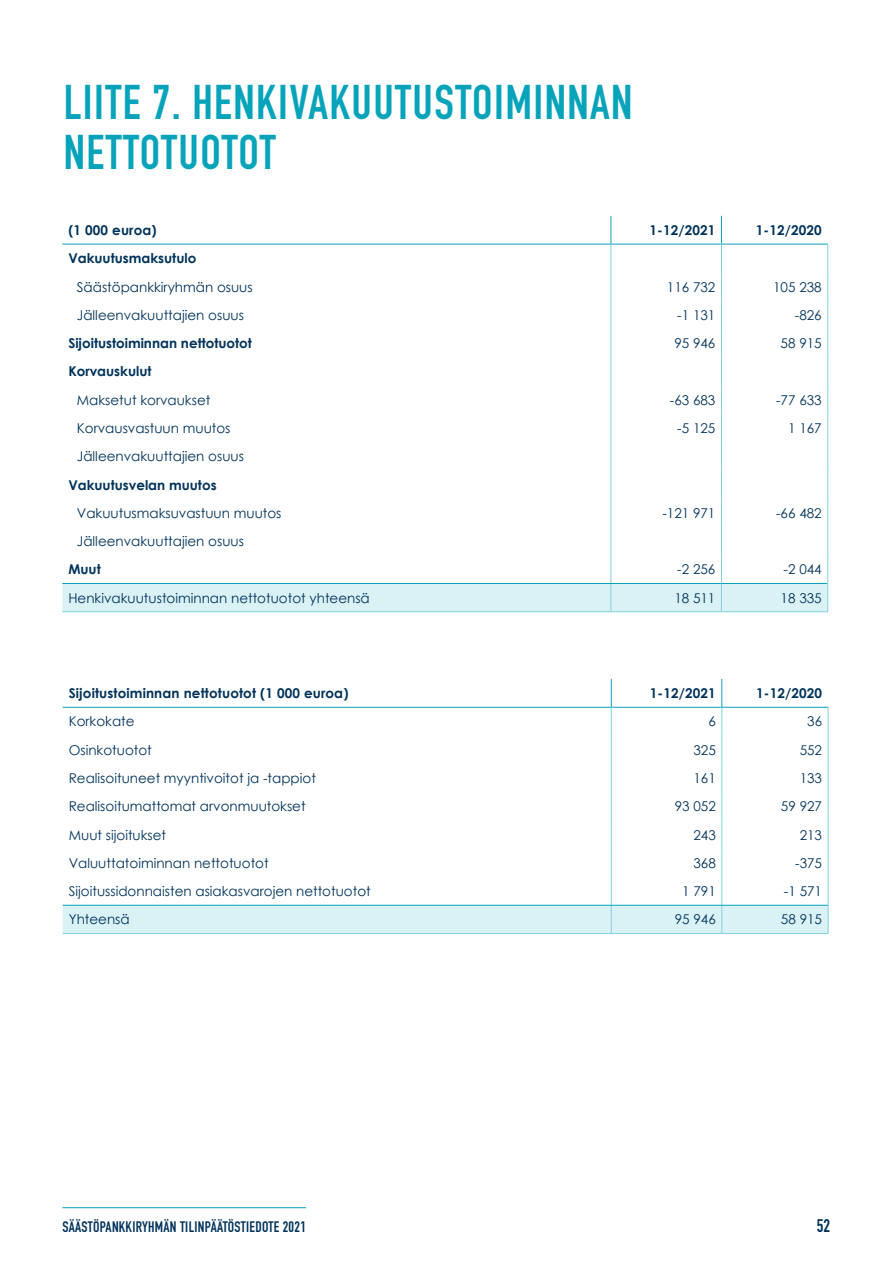
<style>
.page{position:relative;width:893px;height:1263px;background:#fff}
.page>*{position:absolute;margin:0;border:0;box-sizing:border-box;transform-origin:0 0}
.t1{font:700 48px/49.5px "DIN Condensed";letter-spacing:.03em;color:#06a3bb}
.t2{font:700 18px "DIN Condensed";color:#00335b}
.t3{font:700 15px "DIN Condensed";letter-spacing:.02em;color:#00335b}
.t4{font:13.5px "Century Gothic";color:#00335b}
.t5{font:700 13.5px "Century Gothic";color:#00335b}
</style>
<div class="page">
<hr style="left:62px;top:1207px;width:244px;height:1px;background:#06a3bb">
<svg style="left:62px;top:216px;width:766px;height:395px"></svg>
<hr style="left:62px;top:611px;width:549px;height:1px;background:#83d1dd">
<hr style="left:611px;top:611px;width:110px;height:1px;background:#83d1dd">
<hr style="left:721px;top:611px;width:107px;height:1px;background:#83d1dd">
<svg style="left:63px;top:679px;width:766px;height:254px"></svg>
<hr style="left:63px;top:933px;width:548px;height:1px;background:#83d1dd">
<hr style="left:611px;top:933px;width:111px;height:1px;background:#83d1dd">
<hr style="left:722px;top:933px;width:106px;height:1px;background:#83d1dd">
<h1 class="t1" style="left:64px;top:77px;width:570px">LIITE 7. HENKIVAKUUTUSTOIMINNAN<br>NETTOTUOTOT</h1>
<p class="t5" style="left:68px;top:220px;width:90px">(1 000 euroa)</p>
<p class="t5" style="left:650px;top:220px;width:67px">1-12/2021</p>
<p class="t5" style="left:756px;top:220px;width:67px">1-12/2020</p>
<p class="t5" style="left:68px;top:248px;width:129px">Vakuutusmaksutulo</p>
<p class="t4" style="left:77px;top:277px;width:177px">Säästöpankkiryhmän osuus</p>
<p class="t4" style="left:667px;top:277px;width:50px">116 732</p>
<p class="t4" style="left:773px;top:277px;width:50px">105 238</p>
<p class="t4" style="left:77px;top:306px;width:169px">Jälleenvakuuttajien osuus</p>
<p class="t4" style="left:677px;top:306px;width:40px">-1 131</p>
<p class="t4" style="left:795px;top:306px;width:28px">-826</p>
<p class="t5" style="left:68px;top:333px;width:185px">Sijoitustoiminnan nettotuotot</p>
<p class="t4" style="left:674px;top:334px;width:43px">95 946</p>
<p class="t4" style="left:781px;top:334px;width:43px">58 915</p>
<p class="t5" style="left:68px;top:361px;width:85px">Korvauskulut</p>
<p class="t4" style="left:77px;top:390px;width:135px">Maksetut korvaukset</p>
<p class="t4" style="left:670px;top:390px;width:47px">-63 683</p>
<p class="t4" style="left:776px;top:390px;width:47px">-77 633</p>
<p class="t4" style="left:77px;top:419px;width:155px">Korvausvastuun muutos</p>
<p class="t4" style="left:677px;top:419px;width:40px">-5 125</p>
<p class="t4" style="left:788px;top:419px;width:35px">1 167</p>
<p class="t4" style="left:77px;top:447px;width:169px">Jälleenvakuuttajien osuus</p>
<p class="t5" style="left:68px;top:474px;width:150px">Vakuutusvelan muutos</p>
<p class="t4" style="left:77px;top:504px;width:206px">Vakuutusmaksuvastuun muutos</p>
<p class="t4" style="left:662px;top:504px;width:55px">-121 971</p>
<p class="t4" style="left:776px;top:504px;width:47px">-66 482</p>
<p class="t4" style="left:77px;top:532px;width:169px">Jälleenvakuuttajien osuus</p>
<p class="t5" style="left:68px;top:559px;width:34px">Muut</p>
<p class="t4" style="left:677px;top:560px;width:40px">-2 256</p>
<p class="t4" style="left:784px;top:560px;width:40px">-2 044</p>
<p class="t4" style="left:68px;top:588px;width:303px">Henkivakuutustoiminnan nettotuotot yhteensä</p>
<p class="t4" style="left:674px;top:588px;width:43px">18 511</p>
<p class="t4" style="left:781px;top:588px;width:43px">18 335</p>
<p class="t5" style="left:69px;top:683px;width:281px">Sijoitustoiminnan nettotuotot (1 000 euroa)</p>
<p class="t5" style="left:650px;top:683px;width:67px">1-12/2021</p>
<p class="t5" style="left:756px;top:683px;width:67px">1-12/2020</p>
<p class="t4" style="left:69px;top:712px;width:67px">Korkokate</p>
<p class="t4" style="left:708px;top:712px;width:9px">6</p>
<p class="t4" style="left:807px;top:712px;width:16px">36</p>
<p class="t4" style="left:69px;top:740px;width:85px">Osinkotuotot</p>
<p class="t4" style="left:693px;top:740px;width:24px">325</p>
<p class="t4" style="left:800px;top:740px;width:24px">552</p>
<p class="t4" style="left:69px;top:769px;width:249px">Realisoituneet myyntivoitot ja -tappiot</p>
<p class="t4" style="left:693px;top:769px;width:24px">161</p>
<p class="t4" style="left:800px;top:769px;width:24px">133</p>
<p class="t4" style="left:69px;top:797px;width:238px">Realisoitumattomat arvonmuutokset</p>
<p class="t4" style="left:675px;top:797px;width:43px">93 052</p>
<p class="t4" style="left:781px;top:797px;width:43px">59 927</p>
<p class="t4" style="left:69px;top:825px;width:99px">Muut sijoitukset</p>
<p class="t4" style="left:693px;top:825px;width:24px">243</p>
<p class="t4" style="left:800px;top:825px;width:24px">213</p>
<p class="t4" style="left:69px;top:853px;width:201px">Valuuttatoiminnan nettotuotot</p>
<p class="t4" style="left:693px;top:853px;width:24px">368</p>
<p class="t4" style="left:795px;top:853px;width:28px">-375</p>
<p class="t4" style="left:69px;top:882px;width:304px">Sijoitussidonnaisten asiakasvarojen nettotuotot</p>
<p class="t4" style="left:682px;top:882px;width:35px">1 791</p>
<p class="t4" style="left:784px;top:882px;width:40px">-1 571</p>
<p class="t4" style="left:69px;top:910px;width:63px">Yhteensä</p>
<p class="t4" style="left:675px;top:910px;width:43px">95 946</p>
<p class="t4" style="left:781px;top:910px;width:43px">58 915</p>
<p class="t3" style="left:62px;top:1217px;width:245px">SÄÄSTÖPANKKIRYHMÄN TILINPÄÄTÖSTIEDOTE 2021</p>
<h2 class="t2" style="left:817px;top:1214px;width:15px">52</h2>
</div>
